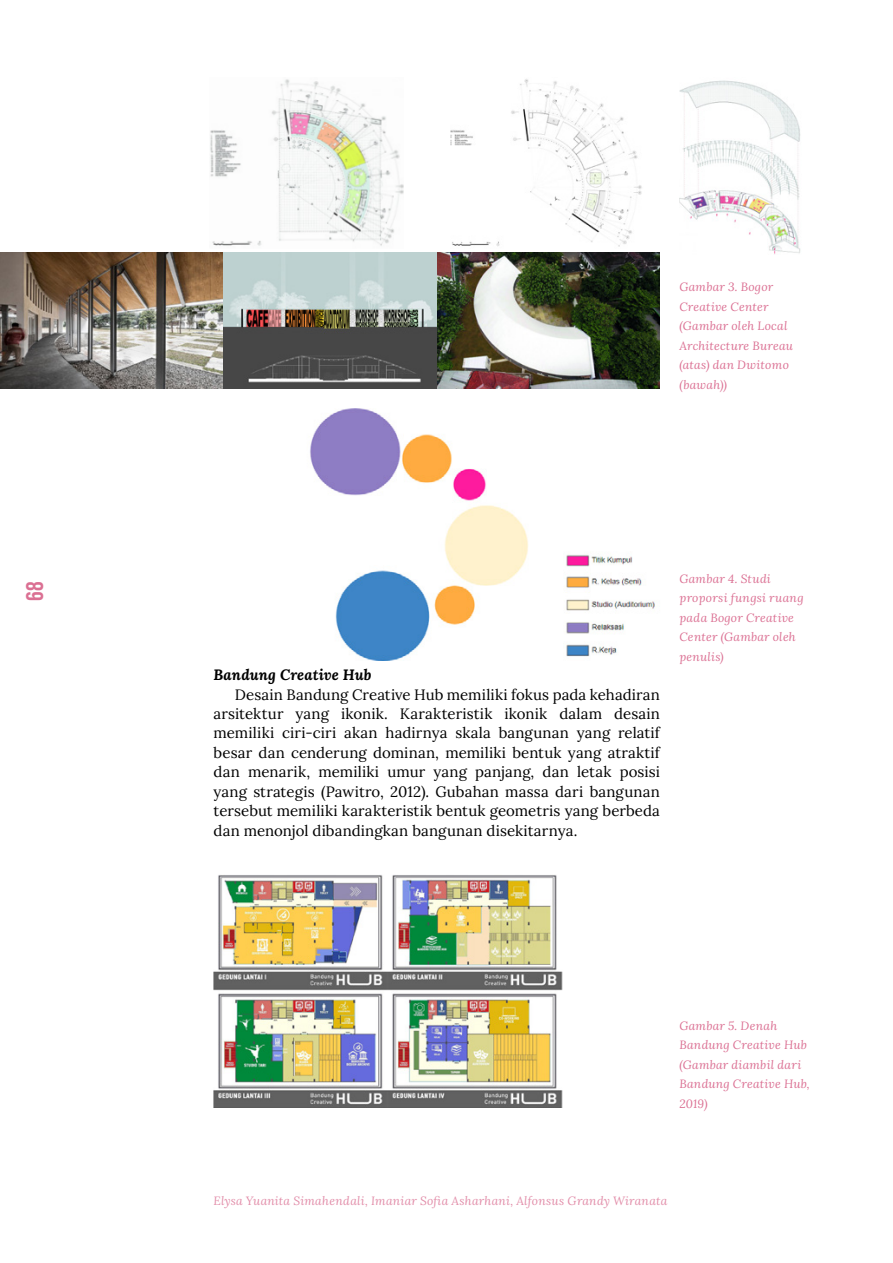
<style>
.page{position:relative;width:893px;height:1263px;background:#fff}
.page>*{position:absolute;margin:0;border:0;box-sizing:border-box;transform-origin:0 0}
.t1{font:24px "Bebas Neue";color:#db7093}
._1-Body{font:15px/19.5px "Lora";letter-spacing:.01em;color:#000;text-align:justify}
._1-Body-2{font:italic 700 15px "Lora";letter-spacing:.005em;color:#000}
._1-Figure_Caption{font:italic 12px/19.5px "Lora";letter-spacing:.02em;color:#db7093}
.t2{font:italic 12px "Lora";letter-spacing:.02em;color:#e28da9}
</style>
<div class="page">
<img style="left:0;top:253px;width:660px;height:136px">
<img style="left:679px;top:80px;width:122px;height:175px">
<img style="left:210px;top:79px;width:194px;height:167px">
<img style="left:450px;top:79px;width:192px;height:168px">
<img style="left:310px;top:408px;width:345px;height:253px">
<img style="left:214px;top:875px;width:349px;height:232px">
<h1 class="t1" style="left:21px;top:601px;width:21px;rotate:-90deg">68</h1>
<p class="_1-Figure_Caption" style="left:679px;top:277px;width:115px">Gambar 3. Bogor<br>Creative Center (Gambar oleh Local<br>Architecture Bureau (atas) dan Dwitomo (bawah))</p>
<p class="_1-Body-2" style="left:214px;top:664px;width:159px">Bandung Creative Hub</p>
<p class="_1-Body" style="left:214px;top:683px;width:448px;text-indent:21px">Desain Bandung Creative Hub memiliki fokus pada kehadiran arsitektur yang ikonik. Karakteristik ikonik dalam desain memiliki ciri-ciri akan hadirnya skala bangunan yang relatif besar dan cenderung dominan, memiliki bentuk yang atraktif dan menarik, memiliki umur yang panjang, dan letak posisi yang strategis (Pawitro, 2012). Gubahan massa dari bangunan tersebut memiliki karakteristik bentuk geometris yang berbeda dan menonjol dibandingkan bangunan disekitarnya.</p>
<p class="_1-Figure_Caption" style="left:679px;top:569px;width:126px">Gambar 4. Studi proporsi fungsi ruang pada Bogor Creative<br>Center (Gambar oleh penulis)</p>
<p class="_1-Figure_Caption" style="left:679px;top:1015px;width:132px">Gambar 5. Denah<br>Bandung Creative Hub (Gambar diambil dari<br>Bandung Creative Hub,<br>2019)</p>
<p class="t2" style="left:214px;top:1192px;width:455px">Elysa Yuanita Simahendali, Imaniar Sofia Asharhani, Alfonsus Grandy Wiranata</p>
</div>
